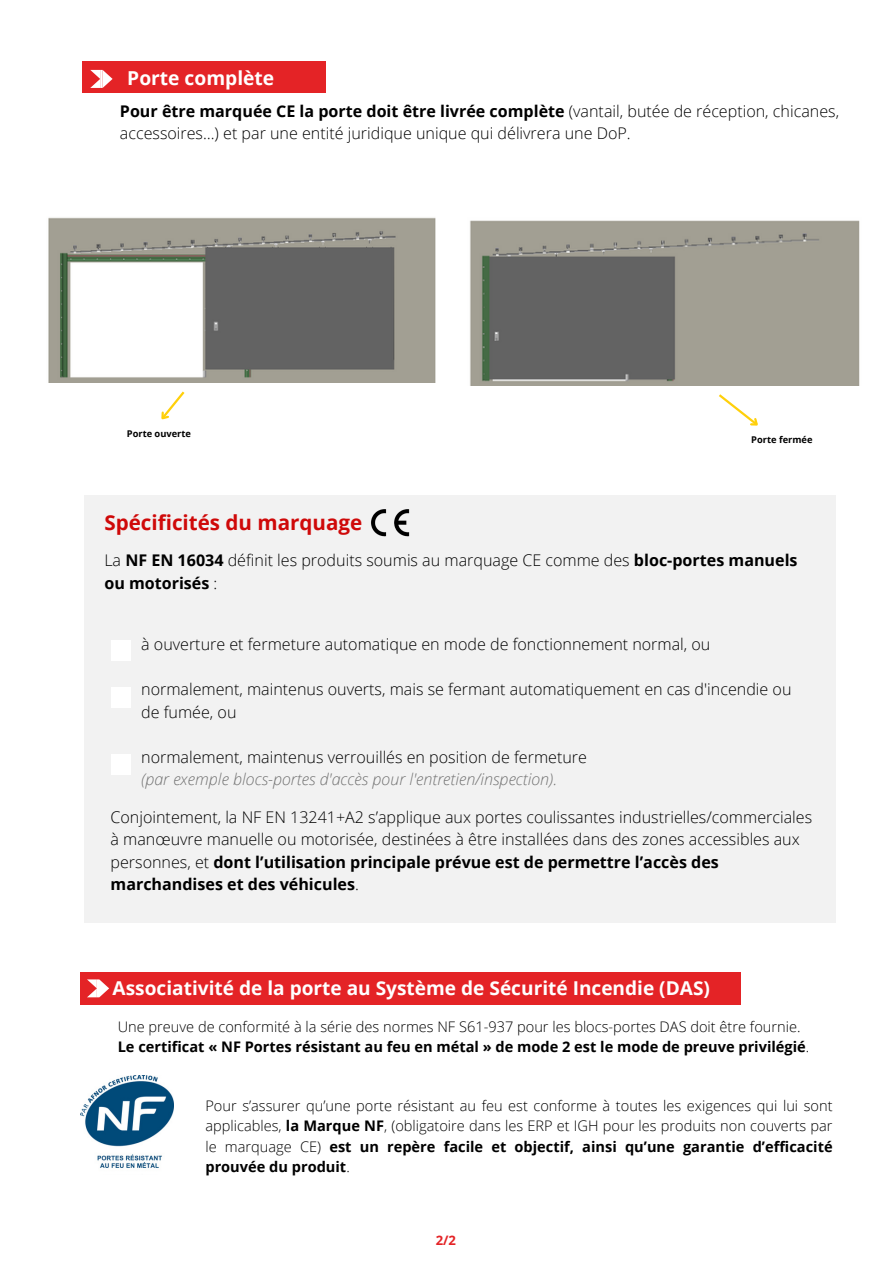
<style>
.page{position:relative;width:894px;height:1264px;background:#fff}
.page>*{position:absolute;margin:0;border:0;box-sizing:border-box;transform-origin:0 0}
.t1{font:700 20.55px "Open Sans";color:#cf0909}
.t2{font:700 19.2px "Open Sans";color:#fff}
.t3{font:700 19.05px "Open Sans";color:#fff}
.t4{font:300 16.05px/22.5px "Open Sans";color:#000}
.t5{font:italic 300 16.05px/22.5px "Open Sans";color:#737373}
.t6{font:300 14.55px/20.2px "Open Sans";color:#000}
.t7{font:700 13.05px "Open Sans";color:#e42326}
.t8{font:700 9.3px "Open Sans";color:#000}
.s1{font-weight:700}
.s2{font-style:normal;color:#000}
</style>
<div class="page">
<div style="left:84px;top:495px;width:751px;height:427px;background:#f2f2f2"></div>
<div style="left:110px;top:640px;width:20px;height:21px;background:#fff"></div>
<div style="left:110px;top:754px;width:20px;height:21px;background:#fff"></div>
<div style="left:110px;top:687px;width:20px;height:21px;background:#fff"></div>
<img style="left:371px;top:509px;width:39px;height:28px">
<div style="left:80px;top:972px;width:660px;height:33px;background:#e42326"></div>
<svg style="left:87px;top:979px;width:22px;height:18px"></svg>
<div style="left:82px;top:61px;width:243px;height:32px;background:#e42326"></div>
<svg style="left:90px;top:70px;width:22px;height:18px"></svg>
<svg style="left:161px;top:391px;width:24px;height:29px"></svg>
<svg style="left:719px;top:394px;width:39px;height:32px"></svg>
<img style="left:48px;top:217px;width:387px;height:165px">
<img style="left:470px;top:220px;width:390px;height:165px">
<img style="left:81px;top:1075px;width:92px;height:93px">
<h2 class="t2" style="left:127px;top:64px;width:148px">Porte complète</h2>
<h1 class="t4" style="left:120px;top:99px;width:720px"><span class="s1">Pour être marquée CE la porte doit être livrée complète</span> (vantail, butée de réception, chicanes, accessoires…) et par une entité juridique unique qui délivrera une DoP.</h1>
<h2 class="t8" style="left:127px;top:427px;width:66px">Porte ouverte</h2>
<h2 class="t8" style="left:751px;top:433px;width:63px">Porte fermée</h2>
<p class="t1" style="left:104px;top:507px;width:259px">Spécificités du marquage</p>
<h1 class="t4" style="left:104px;top:549px;width:694px">La <span class="s1">NF EN 16034</span> définit les produits soumis au marquage CE comme des <span class="s1">bloc-portes manuels ou motorisés</span> :</h1>
<h2 class="t4" style="left:141px;top:633px;width:570px">à ouverture et fermeture automatique en mode de fonctionnement normal, ou</h2>
<p class="t4" style="left:141px;top:678px;width:651px">normalement, maintenus ouverts, mais se fermant automatiquement en cas d'incendie ou de fumée, ou</p>
<p class="t5" style="left:141px;top:745px;width:447px"><span class="s2">normalement, maintenus verrouillés en position de fermeture </span>(par exemple blocs-portes d'accès pour l'entretien/inspection).</p>
<p class="t4" style="left:110px;top:805px;width:703px">Conjointement, la NF EN 13241+A2 s’applique aux portes coulissantes industrielles/commerciales à manœuvre manuelle ou motorisée, destinées à être installées dans des zones accessibles aux personnes, et <span class="s1">dont l’utilisation principale prévue est de permettre l’accès des marchandises et des véhicules</span>.</p>
<p class="t3" style="left:113px;top:974px;width:598px">Associativité de la porte au Système de Sécurité Incendie (DAS)</p>
<p class="t6" style="left:118px;top:1016px;width:693px">Une preuve de conformité à la série des normes NF S61-937 pour les blocs-portes DAS doit être fournie.<br><span class="s1">Le certificat « NF Portes résistant au feu en métal » de mode 2 est le mode de preuve privilégié</span>.</p>
<p class="t6" style="left:205px;top:1095px;width:628px;text-align:justify">Pour s’assurer qu’une porte résistant au feu est conforme à toutes les exigences qui lui sont applicables, <span class="s1">la Marque NF</span>, (obligatoire dans les ERP et IGH pour les produits non couverts par le marquage CE) <span class="s1">est un repère facile et objectif, ainsi qu’une garantie d’efficacité prouvée du produit</span>.</p>
<p class="t7" style="left:435px;top:1230px;width:22px">2/2</p>
</div>
